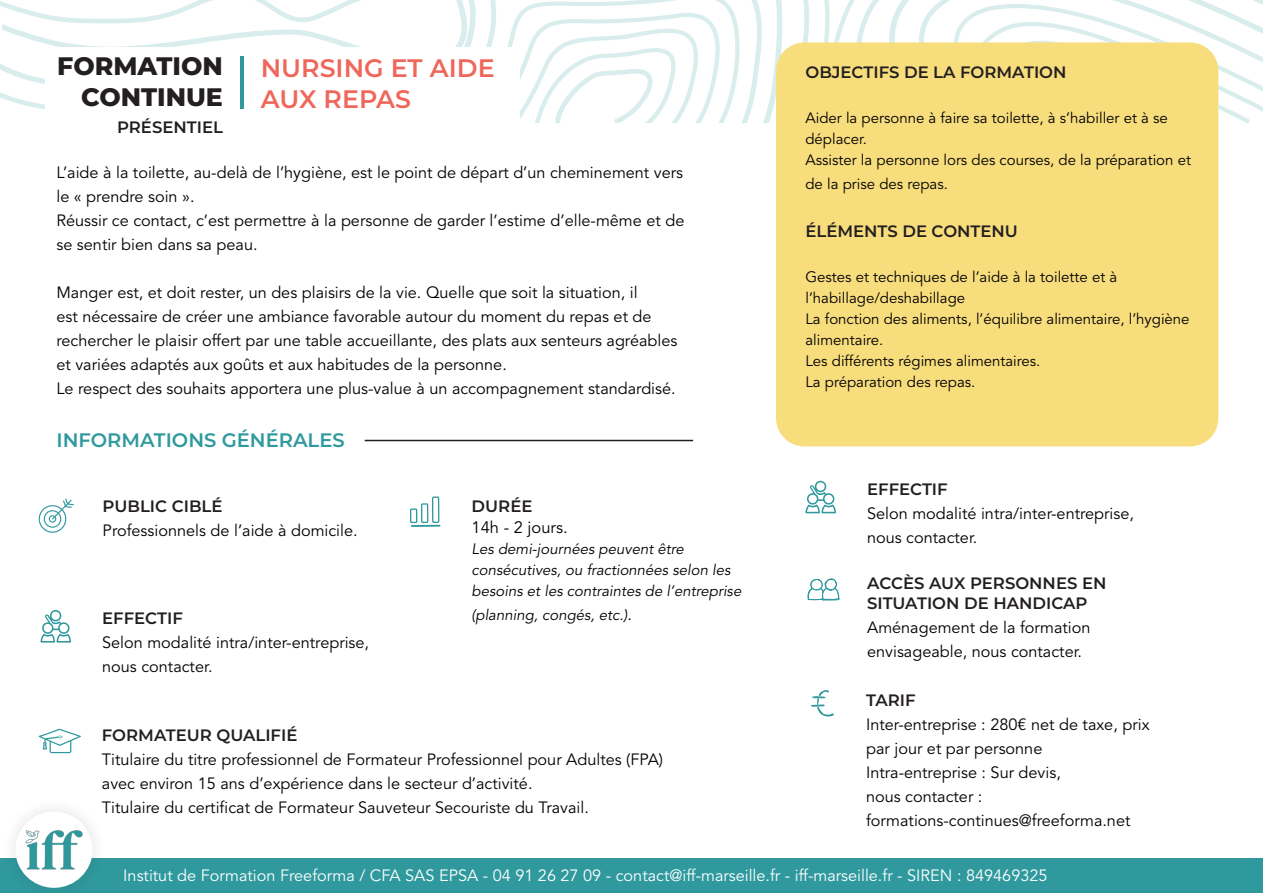
<style>
.page{position:relative;width:1263px;height:893px;background:#fff}
.page>*{position:absolute;margin:0;border:0;box-sizing:border-box;transform-origin:0 0}
.t1{font:600 25.35px "Montserrat";color:#ef675b}
.t2{font:800 25.35px "Montserrat";color:#231f20}
.t3{font:600 19.5px "Montserrat";color:#2f999d}
.t4{font:600 16.5px/19.8px "Montserrat";color:#231f20}
.t5{font:16.5px "Avenir LT Std";color:#000001}
.t6{font:16.35px/24px "Avenir LT Std";color:#000001}
.t7{font:16.35px "Avenir LT Std";color:#fff}
.t8{font:15px/21px "Avenir LT Std";color:#000001}
.s1{font-size:16.35px}
</style>
<div class="page">
<svg style="left:0;top:0;width:1263px;height:125px"></svg>
<div style="left:45px;top:48px;width:474px;height:81px;background:#fff"></div>
<hr style="left:240px;top:56px;width:3px;height:52px;background:#2f999d">
<div style="left:776px;top:42px;width:442px;height:404px;background:#f8dd7d;border-radius:28px"></div>
<hr style="left:365px;top:440px;width:328px;height:1px;background:#231f20">
<div style="left:0;top:858px;width:1263px;height:35px;background:#2f999d"></div>
<div style="left:1px;top:797px;width:107px;height:96px;background:#231f20;opacity:.13"></div>
<div style="left:15px;top:811px;width:78px;height:77px;background:#fff;border-radius:50%"></div>
<img style="left:25px;top:830px;width:58px;height:48px">
<svg style="left:39px;top:729px;width:42px;height:24px"></svg>
<svg style="left:39px;top:498px;width:35px;height:35px"></svg>
<svg style="left:41px;top:610px;width:30px;height:32px"></svg>
<hr style="left:411px;top:525px;width:29px;height:2px;background:#2f989d">
<svg style="left:410px;top:496px;width:29px;height:27px"></svg>
<svg style="left:805px;top:481px;width:31px;height:32px"></svg>
<svg style="left:811px;top:690px;width:23px;height:26px"></svg>
<svg style="left:807px;top:578px;width:32px;height:22px"></svg>
<p class="t2" style="left:57px;top:48px;width:167px">FORMATION</p>
<p class="t2" style="left:81px;top:78px;width:143px">CONTINUE</p>
<p class="t4" style="left:117px;top:117px;width:107px">PRÉSENTIEL</p>
<p class="t1" style="left:261px;top:50px;width:235px">NURSING ET AIDE</p>
<p class="t1" style="left:261px;top:81px;width:152px">AUX REPAS</p>
<p class="t6" style="left:56px;top:161px;width:628px">L’aide à la toilette, au-delà de l’hygiène, est le point de départ d’un cheminement vers le « prendre soin ».</p>
<p class="t6" style="left:56px;top:209px;width:629px">Réussir ce contact, c’est permettre à la personne de garder l’estime d’elle-même et de se sentir bien dans sa peau.</p>
<p class="t6" style="left:56px;top:281px;width:622px">Manger est, et doit rester, un des plaisirs de la vie. Quelle que soit la situation, il<br>est nécessaire de créer une ambiance favorable autour du moment du repas et de rechercher le plaisir offert par une table accueillante, des plats aux senteurs agréables et variées adaptés aux goûts et aux habitudes de la personne.</p>
<p class="t6" style="left:56px;top:377px;width:621px">Le respect des souhaits apportera une plus-value à un accompagnement standardisé.</p>
<p class="t3" style="left:56px;top:426px;width:290px">INFORMATIONS GÉNÉRALES</p>
<p class="t4" style="left:103px;top:496px;width:121px">PUBLIC CIBLÉ</p>
<p class="t6" style="left:103px;top:519px;width:257px">Professionnels de l’aide à domicile.</p>
<p class="t4" style="left:102px;top:608px;width:82px">EFFECTIF</p>
<p class="t6" style="left:102px;top:631px;width:268px">Selon modalité intra/inter-entreprise, nous contacter.</p>
<p class="t4" style="left:472px;top:496px;width:62px">DURÉE</p>
<p class="t5" style="left:472px;top:517px;width:97px">14h - 2 jours.</p>
<p class="t8" style="left:472px;top:538px;width:274px">Les demi-journées peuvent être consécutives, ou fractionnées selon les besoins et les contraintes de l’entreprise</p>
<p class="t8" style="left:472px;top:604px;width:162px">(planning, congés, etc.)<span class="s1">.</span></p>
<p class="t4" style="left:102px;top:724px;width:197px">FORMATEUR QUALIFIÉ</p>
<p class="t6" style="left:102px;top:748px;width:563px">Titulaire du titre professionnel de Formateur Professionnel pour Adultes (FPA) avec environ 15 ans d’expérience dans le secteur d’activité.</p>
<p class="t6" style="left:102px;top:796px;width:488px">Titulaire du certificat de Formateur Sauveteur Secouriste du Travail.</p>
<p class="t4" style="left:805px;top:62px;width:263px">OBJECTIFS DE LA FORMATION</p>
<p class="t8" style="left:805px;top:108px;width:364px">Aider la personne à faire sa toilette, à s’habiller et à se déplacer.</p>
<p class="t8" style="left:805px;top:149px;width:387px;line-height:24px">Assister la personne lors des courses, de la préparation et de la prise des repas.</p>
<p class="t4" style="left:805px;top:221px;width:214px">ÉLÉMENTS DE CONTENU</p>
<p class="t8" style="left:805px;top:267px;width:313px">Gestes et techniques de l’aide à la toilette et à l’habillage/deshabillage</p>
<p class="t8" style="left:805px;top:309px;width:386px">La fonction des aliments, l’équilibre alimentaire, l’hygiène alimentaire.</p>
<p class="t8" style="left:805px;top:351px;width:236px">Les différents régimes alimentaires.</p>
<p class="t8" style="left:805px;top:372px;width:171px">La préparation des repas.</p>
<p class="t4" style="left:867px;top:478px;width:82px">EFFECTIF</p>
<p class="t6" style="left:867px;top:502px;width:268px">Selon modalité intra/inter-entreprise, nous contacter.</p>
<p class="t4" style="left:867px;top:573px;width:241px">ACCÈS AUX PERSONNES EN<br>SITUATION DE HANDICAP</p>
<p class="t6" style="left:867px;top:616px;width:225px">Aménagement de la formation</p>
<p class="t6" style="left:867px;top:640px;width:216px">envisageable, nous contacter.</p>
<p class="t4" style="left:866px;top:690px;width:51px">TARIF</p>
<p class="t6" style="left:866px;top:713px;width:285px">Inter-entreprise : 280€ net de taxe, prix par jour et par personne</p>
<p class="t6" style="left:866px;top:761px;width:196px">Intra-entreprise : Sur devis,</p>
<p class="t6" style="left:866px;top:785px;width:118px">nous contacter :</p>
<p class="t6" style="left:866px;top:809px;width:266px">formations-continues@freeforma.net</p>
<p class="t7" style="left:123px;top:866px;width:926px">Institut de Formation Freeforma / CFA SAS EPSA - 04 91 26 27 09 - contact@iff-marseille.fr - iff-marseille.fr - SIREN : 849469325</p>
</div>
